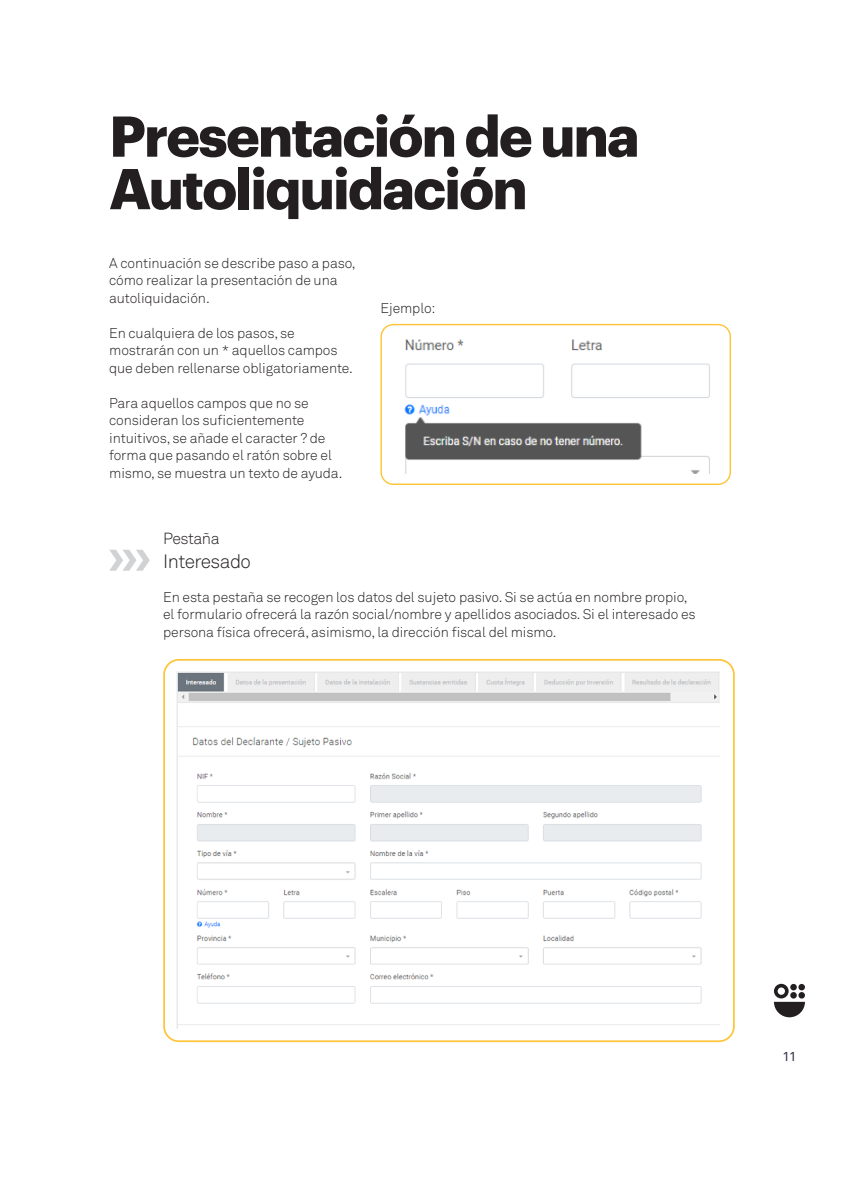
<style>
.page{position:relative;width:844px;height:1191px;background:#fff}
.page>*{position:absolute;margin:0;border:0;box-sizing:border-box;transform-origin:0 0}
.t1{font:700 56.18px/52.5px "Graphik";letter-spacing:-.03em;color:#231f20}
.t2{font:300 19.07px "Akkurat";letter-spacing:-.03em;color:#231f20}
.t3{font:300 15.92px "Akkurat";letter-spacing:-.03em;color:#231f20}
.t4{font:300 14px/17.5px "Akkurat";letter-spacing:-.01em;color:#231f20}
.t5{font:12.95px "Akkurat";color:#352b48}
</style>
<div class="page">
<svg style="left:774px;top:983px;width:30px;height:34px"></svg>
<div style="left:163px;top:659px;width:571px;height:383px;border:2px solid #fec53a;border-radius:15px"></div>
<svg style="left:109px;top:550px;width:41px;height:21px"></svg>
<div style="left:380px;top:324px;width:350px;height:161px;border:1px solid #fec53a;border-radius:12px"></div>
<img style="left:404px;top:339px;width:306px;height:135px">
<img style="left:176px;top:671px;width:543px;height:357px">
<p class="t1" style="left:109px;top:105px;width:531px">Presentación de una<br>Autoliquidación</p>
<p class="t4" style="left:109px;top:254px;width:248px">A continuación se describe paso a paso, cómo realizar la presentación de una autoliquidación.</p>
<p class="t4" style="left:109px;top:324px;width:245px">En cualquiera de los pasos, se mostrarán con un * aquellos campos que deben rellenarse obligatoriamente.</p>
<p class="t4" style="left:109px;top:394px;width:235px">Para aquellos campos que no se consideran los suficientemente intuitivos, se añade el caracter ? de forma que pasando el ratón sobre el mismo, se muestra un texto de ayuda.</p>
<p class="t3" style="left:163px;top:528px;width:58px">Pestaña</p>
<p class="t2" style="left:163px;top:550px;width:89px">Interesado</p>
<p class="t4" style="left:380px;top:300px;width:57px">Ejemplo:</p>
<p class="t4" style="left:163px;top:588px;width:534px">En esta pestaña se recogen los datos del sujeto pasivo. Si se actúa en nombre propio, el formulario ofrecerá la razón social/nombre y apellidos asociados. Si el interesado es persona física ofrecerá, asimismo, la dirección fiscal del mismo.</p>
<p class="t5" style="left:782px;top:1049px;width:15px">11</p>
</div>
